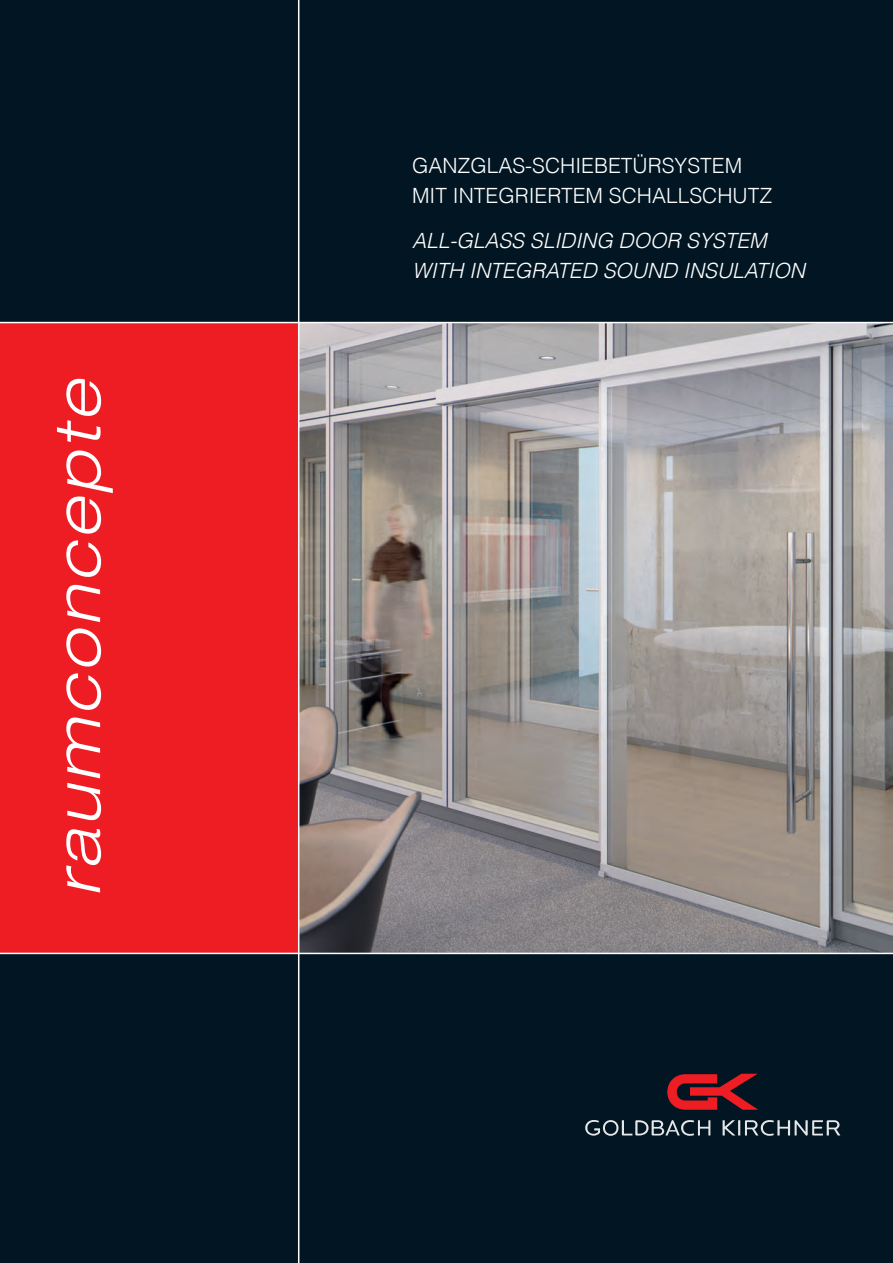
<style>
.page{position:relative;width:893px;height:1263px;background:#fff}
.page>*{position:absolute;margin:0;border:0;box-sizing:border-box;transform-origin:0 0}
.t1{font:italic 300 expanded 63px "Helvetica Neue LT";color:#fff}
.t2{font:italic 300 21px/30px "Helvetica LT";color:#fff}
.t3{font:300 21px/30px "Helvetica LT";color:#fff}
</style>
<div class="page">
<div style="left:298px;top:0;width:595px;height:323px;background:#011622"></div>
<img style="left:299px;top:323px;width:593px;height:630px">
<div style="left:0;top:0;width:298px;height:1263px;background:#011622"></div>
<div style="left:0;top:323px;width:299px;height:630px;background:#ee1d23"></div>
<div style="left:298px;top:954px;width:595px;height:309px;background:#011622"></div>
<svg style="left:585px;top:1120px;width:255px;height:16px"></svg>
<svg style="left:667px;top:1074px;width:91px;height:36px"></svg>
<hr style="left:298px;top:0;width:1px;height:1263px;background:#fff">
<hr style="left:0;top:953px;width:893px;height:1px;background:#fff">
<hr style="left:0;top:322px;width:893px;height:1px;background:#fff">
<h1 class="t1" style="left:40px;top:896px;width:529px;rotate:-90deg">raumconcepte</h1>
<p class="t3" style="left:412px;top:150px;width:362px">GANZGLAS-SCHIEBETÜRSySTEM<br>MIT INTEGRIERTEM SCHALLSCHUTZ</p>
<p class="t2" style="left:412px;top:225px;width:399px">ALL-GLASS SLIDING DOOR SySTEM<br>WITH INTEGRATED SOUND INSULATION</p>
</div>
